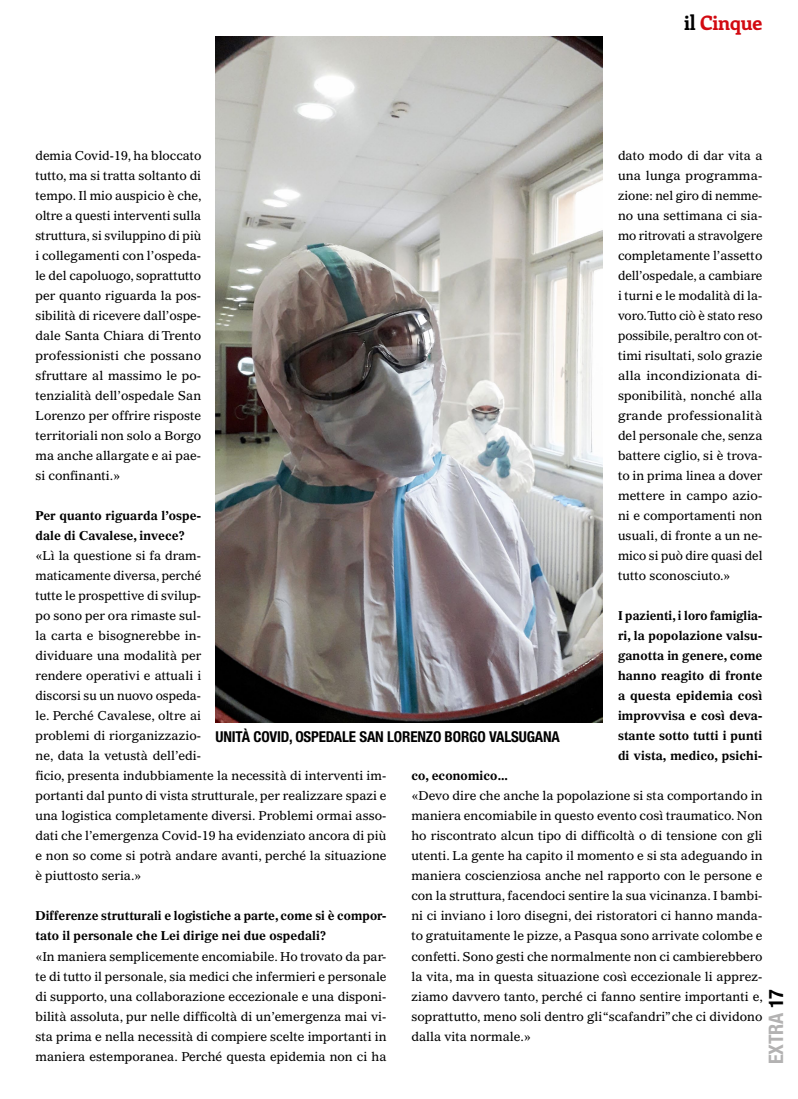
<style>
.page{position:relative;width:798px;height:1099px;background:#fff}
.page>*{position:absolute;margin:0;border:0;box-sizing:border-box;transform-origin:0 0}
.t1{font:700 20px "Enriqueta";letter-spacing:-.01em;color:#d20a11}
.t2{font:700 condensed 20px "Helvetica Neue LT Std";letter-spacing:-.01em;color:#b3b2b2}
.t3{font:700 condensed 15px "Helvetica Neue LT Std";letter-spacing:-.01em;color:#000}
.t4{font:12.5px/20px "Gazette LT Std";color:#000;text-align:justify}
.t5{font:700 12.5px/20px "Gazette LT Std";color:#000}
.s1{color:#000}
</style>
<div class="page">
<img style="left:215px;top:36px;width:386px;height:686px">
<h1 class="t1" style="left:683px;top:8px;width:80px"><span class="s1">il</span> Cinque</h1>
<p class="t4" style="left:35px;top:145px;width:168px">demia Covid-19, ha bloccato tutto, ma si tratta soltanto di tempo. Il mio auspicio è che, oltre a questi interventi sulla struttura, si sviluppino di più i collegamenti con l’ospeda&shy;le del capoluogo, soprattutto per quanto riguarda la pos&shy;sibilità di ricevere dall’ospe&shy;dale Santa Chiara di Trento professionisti che possano sfruttare al massimo le po&shy;tenzialità dell’ospedale San Lorenzo per offrire risposte territoriali non solo a Borgo ma anche allargate e ai pae&shy;si confinanti.»</p>
<p class="t5" style="left:35px;top:505px;width:167px">Per quanto riguarda l’ospe&shy;dale di Cavalese, invece?</p>
<p class="t4" style="left:35px;top:545px;width:352px;text-align:left">«Lì la questione si fa dram-<br>maticamente diversa, perché<br>tutte le prospettive di svilup-<br>po sono per ora rimaste sul-<br>la carta e bisognerebbe in-<br>dividuare una modalità per<br>rendere operativi e attuali i<br>discorsi su un nuovo ospeda-<br>le. Perché Cavalese, oltre ai<br>problemi di riorganizzazio-<br>ne, data la vetustà dell’edi-<br>ficio, presenta indubbiamente la necessità di interventi im&shy;portanti dal punto di vista strutturale, per realizzare spazi e una logistica completamente diversi. Problemi ormai asso&shy;dati che l’emergenza Covid-19 ha evidenziato ancora di più e non so come si potrà andare avanti, perché la situazione è piuttosto seria.»</p>
<p class="t5" style="left:35px;top:905px;width:352px">Differenze strutturali e logistiche a parte, come si è compor&shy;tato il personale che Lei dirige nei due ospedali?</p>
<p class="t4" style="left:35px;top:945px;width:352px">«In maniera semplicemente encomiabile. Ho trovato da par&shy;te di tutto il personale, sia medici che infermieri e personale di supporto, una collaborazione eccezionale e una disponi&shy;bilità assoluta, pur nelle difficoltà di un’emergenza mai vi&shy;sta prima e nella necessità di compiere scelte importanti in maniera estemporanea. Perché questa epidemia non ci ha</p>
<p class="t4" style="left:617px;top:145px;width:146px">dato modo di dar vita a una lunga programma&shy;zione: nel giro di nemme&shy;no una settimana ci sia&shy;mo ritrovati a stravolgere completamente l’assetto dell’ospedale, a cambiare i turni e le modalità di la&shy;voro. Tutto ciò è stato reso possibile, peraltro con ot&shy;timi risultati, solo grazie alla incondizionata di&shy;sponibilità, nonché alla grande professionalità del personale che, senza battere ciglio, si è trova&shy;to in prima linea a dover mettere in campo azio&shy;ni e comportamenti non usuali, di fronte a un ne&shy;mico si può dire quasi del tutto sconosciuto.»</p>
<p class="t5" style="left:617px;top:605px;width:146px;text-align:justify">I pazienti, i loro famiglia&shy;ri, la popolazione valsu&shy;ganotta in genere, come hanno reagito di fronte a questa epidemia così improvvisa e così deva&shy;stante sotto tutti i punti di vista, medico, psichi-</p>
<p class="t3" style="left:215px;top:727px;width:346px">UNITÀ COVID, OSPEDALE SAN LORENZO BORGO VALSUGANA</p>
<p class="t5" style="left:411px;top:765px;width:98px">co, economico...</p>
<p class="t4" style="left:411px;top:785px;width:353px">«Devo dire che anche la popolazione si sta comportando in maniera encomiabile in questo evento così traumatico. Non ho riscontrato alcun tipo di difficoltà o di tensione con gli utenti. La gente ha capito il momento e si sta adeguando in maniera coscienziosa anche nel rapporto con le persone e con la struttura, facendoci sentire la sua vicinanza. I bambi&shy;ni ci inviano i loro disegni, dei ristoratori ci hanno manda&shy;to gratuitamente le pizze, a Pasqua sono arrivate colombe e confetti. Sono gesti che normalmente non ci cambierebbero la vita, ma in questa situazione così eccezionale li apprez&shy;ziamo davvero tanto, perché ci fanno sentire importanti e, soprattutto, meno soli dentro gli “scafandri” che ci dividono dalla vita normale.»</p>
<h1 class="t2" style="left:763px;top:1064px;width:76px;rotate:-90deg">EXTRA <span class="s1">17</span></h1>
</div>
